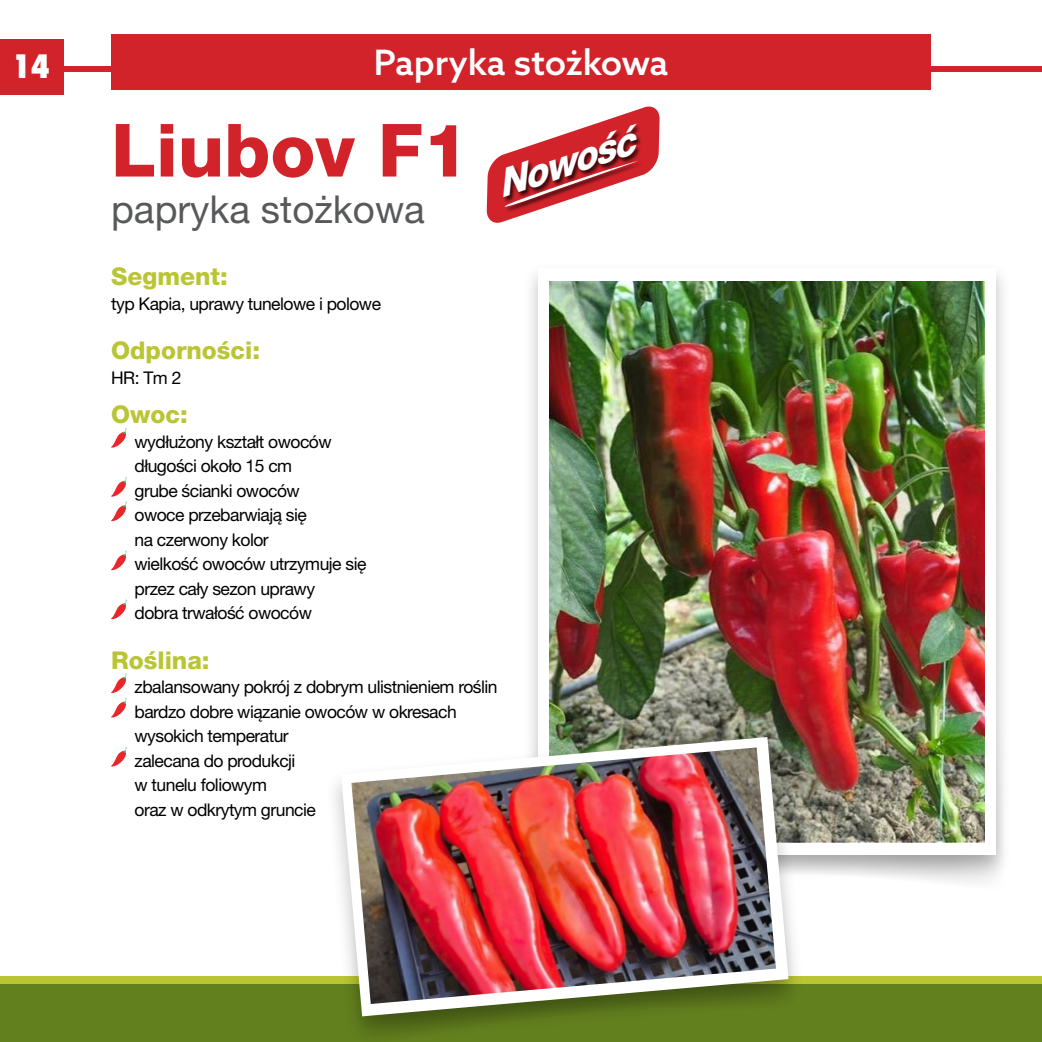
<style>
.page{position:relative;width:1042px;height:1042px;background:#fff}
.page>*{position:absolute;margin:0;border:0;box-sizing:border-box;transform-origin:0 0}
.t1{font:800 73.5px "Helvetica Neue LT Pro";color:#d2232a}
.t2{font:38.5px "Helvetica Neue LT Pro";color:#58595b}
.t3{font:italic 800 38.15px "Helvetica Neue LT Pro";color:#fff}
.t4{font:500 35px "Azo Sans";letter-spacing:-.01em;color:#fff}
.t5{font:800 31.5px "Fujiyama";color:#fff}
.t6{font:800 24.5px "Helvetica Neue LT Pro";color:#bac533}
.t7{font:17.5px/24.5px "Helvetica Neue LT Pro";letter-spacing:-.03em;color:#000}
</style>
<div class="page">
<div style="left:111px;top:35px;width:820px;height:55px;background:#d2232a"></div>
<div style="left:0;top:984px;width:1042px;height:58px;background:#62801e"></div>
<div style="left:0;top:977px;width:1042px;height:7px;background:#bac533"></div>
<div style="left:0;top:66px;width:1042px;height:5px;background:#d2232a"></div>
<div style="left:0;top:40px;width:63px;height:55px;background:#d2232a"></div>
<svg style="left:111px;top:428px;width:15px;height:20px"></svg>
<svg style="left:111px;top:477px;width:15px;height:44px"></svg>
<svg style="left:111px;top:550px;width:15px;height:20px"></svg>
<svg style="left:111px;top:599px;width:15px;height:20px"></svg>
<svg style="left:111px;top:673px;width:15px;height:44px"></svg>
<svg style="left:111px;top:747px;width:15px;height:19px"></svg>
<div style="left:522px;top:261px;width:490px;height:619px;background:#000;opacity:.25"></div>
<div style="left:538px;top:268px;width:458px;height:586px;background:#fff"></div>
<img style="left:550px;top:281px;width:434px;height:562px">
<div style="left:324px;top:731px;width:482px;height:311px;background:#000;opacity:.25"></div>
<svg style="left:341px;top:737px;width:447px;height:279px"></svg>
<img style="left:351px;top:747px;width:425px;height:257px">
<svg style="left:486px;top:106px;width:174px;height:117px"></svg>
<h3 class="t5" style="left:12px;top:46px;width:40px">14</h3>
<h3 class="t4" style="left:374px;top:39px;width:296px">Papryka stożkowa</h3>
<h1 class="t1" style="left:111px;top:107px;width:360px">Liubov F1</h1>
<h2 class="t2" style="left:111px;top:185px;width:315px">papryka stożkowa</h2>
<h3 class="t3" style="left:490px;top:163px;width:144px;rotate:-18deg">Nowość</h3>
<h3 class="t6" style="left:111px;top:262px;width:118px">Segment:</h3>
<p class="t7" style="left:111px;top:291px;width:271px">typ Kapia, uprawy tunelowe i polowe</p>
<h3 class="t6" style="left:111px;top:336px;width:150px">Odporności:</h3>
<p class="t7" style="left:111px;top:365px;width:72px">HR: Tm 2</p>
<h3 class="t6" style="left:111px;top:400px;width:78px">Owoc:</h3>
<p class="t7" style="left:135px;top:429px;width:233px">wydłużony kształt owoców długości około 15 cm<br>grube ścianki owoców<br>owoce przebarwiają się<br>na czerwony kolor<br>wielkość owoców utrzymuje się przez cały sezon uprawy<br>dobra trwałość owoców</p>
<h3 class="t6" style="left:111px;top:645px;width:100px">Roślina:</h3>
<p class="t7" style="left:135px;top:674px;width:364px">zbalansowany pokrój z dobrym ulistnieniem roślin bardzo dobre wiązanie owoców w okresach wysokich temperatur<br>zalecana do produkcji<br>w tunelu foliowym<br>oraz w odkrytym gruncie</p>
</div>
